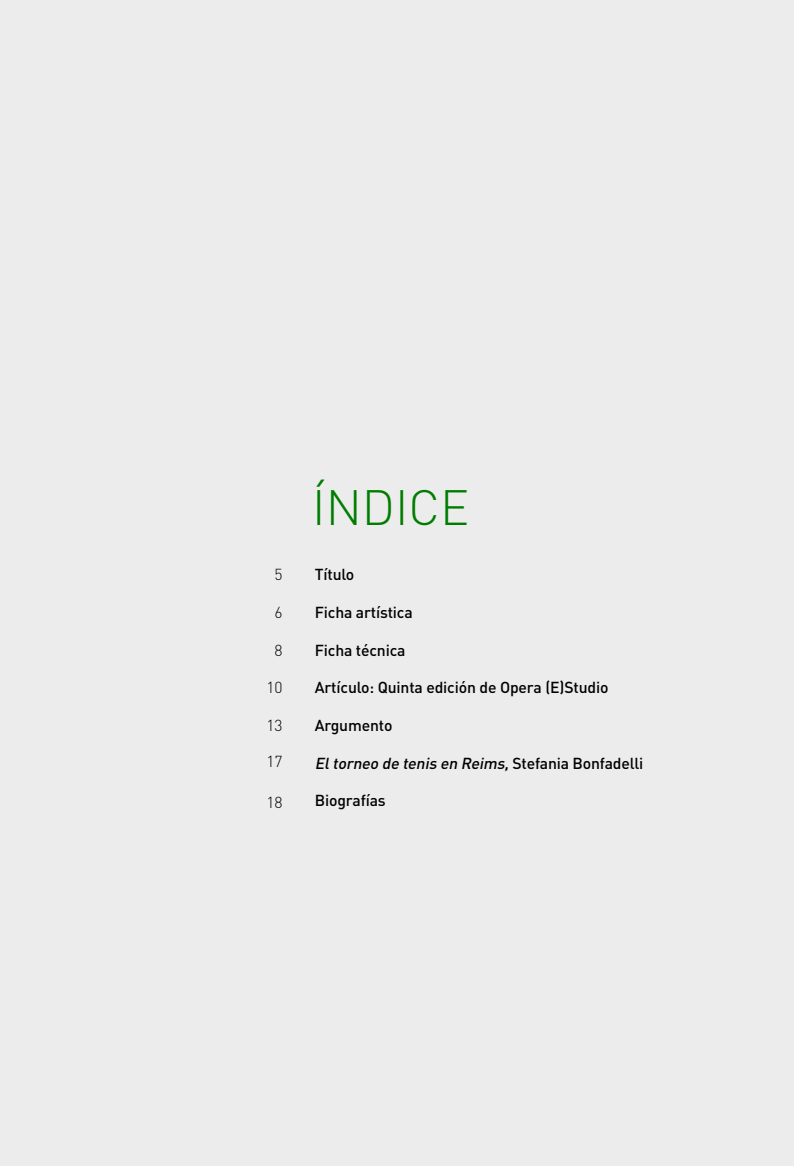
<style>
.page{position:relative;width:794px;height:1166px;background:#ececec}
.page>*{position:absolute;margin:0;border:0;box-sizing:border-box;transform-origin:0 0}
.t1{font:300 49px "DIN Pro";color:#007c00}
.t2{font:500 15.75px "DIN Pro";letter-spacing:-.01em;color:#000}
.t3{font:italic 500 15.75px "DIN Pro";color:#000}
.t4{font:300 15.75px "DIN Pro";letter-spacing:-.01em;color:#000}
.s1{font-style:normal}
</style>
<div class="page">
<p class="t4" style="left:274px;top:564px;width:10px">5</p>
<p class="t4" style="left:274px;top:602px;width:10px">6</p>
<p class="t4" style="left:274px;top:639px;width:10px">8</p>
<p class="t4" style="left:266px;top:677px;width:18px">10</p>
<p class="t4" style="left:266px;top:714px;width:18px">13</p>
<p class="t4" style="left:266px;top:750px;width:18px">17</p>
<p class="t4" style="left:266px;top:791px;width:18px">18</p>
<h1 class="t1" style="left:312px;top:474px;width:159px">ÍNDICE</h1>
<p class="t2" style="left:315px;top:564px;width:41px">Título</p>
<p class="t2" style="left:315px;top:602px;width:99px">Ficha artística</p>
<p class="t2" style="left:315px;top:639px;width:92px">Ficha técnica</p>
<p class="t2" style="left:315px;top:677px;width:295px">Artículo: Quinta edición de Opera (E)Studio</p>
<p class="t2" style="left:315px;top:714px;width:79px">Argumento</p>
<p class="t3" style="left:315px;top:752px;width:330px">Eltorneo de tenis en Reims,<span class="s1">S t e fa n i a B o n fa d e l l i</span></p>
<p class="t2" style="left:315px;top:790px;width:72px">Biografías</p>
</div>
